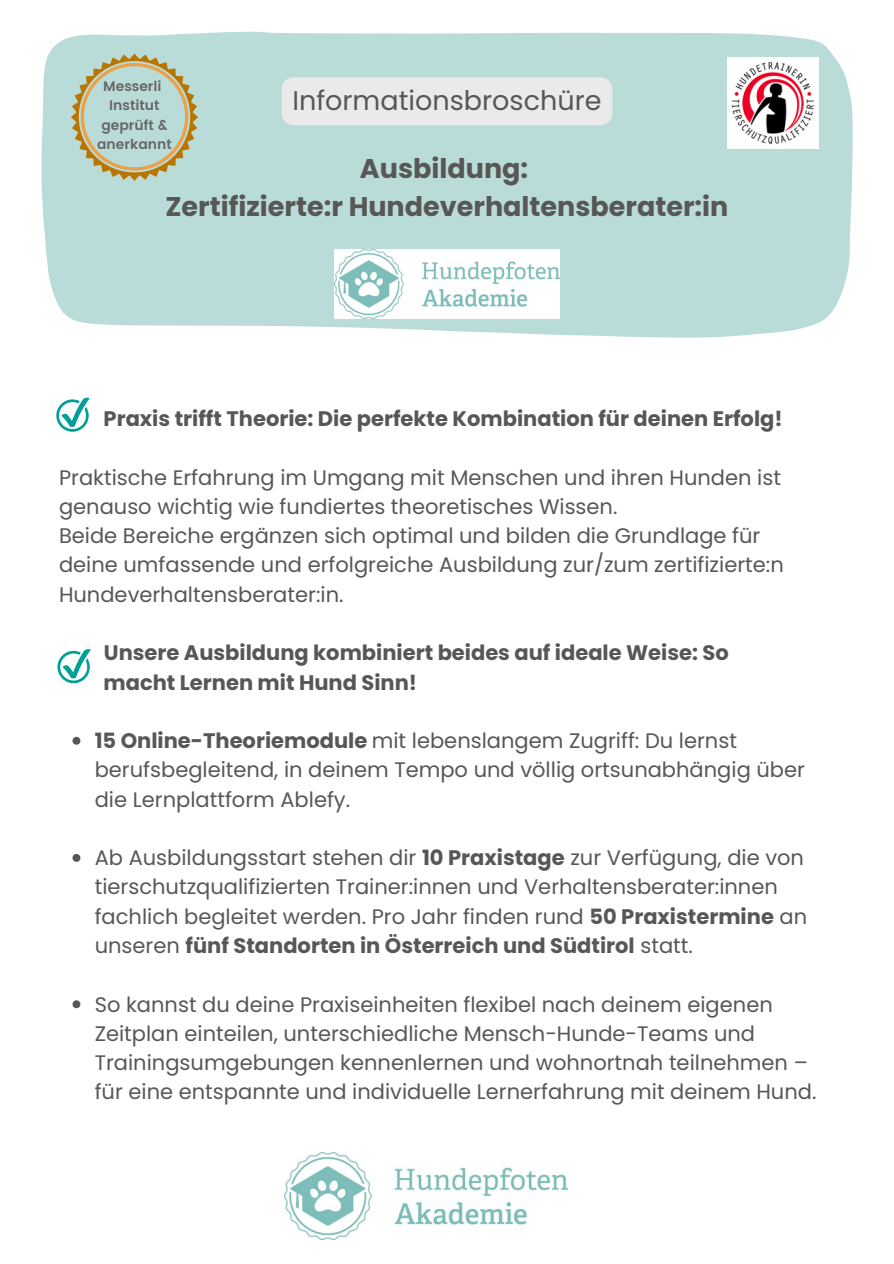
<style>
.page{position:relative;width:894px;height:1264px;background:#fff}
.page>*{position:absolute;margin:0;border:0;box-sizing:border-box;transform-origin:0 0}
.t1{font:700 27px/37.2px "Poppins";color:#575756;text-align:center}
.t2{font:27px "Poppins";color:#575756}
.t3{font:21px/29.2px "Poppins";color:#575756}
.t4{font:700 21px/29.2px "Poppins";color:#575756}
.t5{font:600 13.8px/19.2px "Poppins";color:#676666;text-align:center}
.s1{font-weight:700}
</style>
<div class="page">
<div style="left:41px;top:32px;width:811px;height:306px;background:#badcd9"></div>
<img style="left:335px;top:250px;width:224px;height:68px">
<img style="left:727px;top:58px;width:91px;height:91px">
<div style="left:281px;top:77px;width:331px;height:48px;background:#eaeaea"></div>
<svg style="left:71px;top:54px;width:127px;height:127px;background:#bdcbb5"></svg>
<svg style="left:72px;top:736px;width:8px;height:8px"></svg>
<svg style="left:72px;top:854px;width:8px;height:7px"></svg>
<svg style="left:72px;top:1000px;width:8px;height:8px"></svg>
<img style="left:284px;top:1152px;width:283px;height:86px">
<svg style="left:56px;top:397px;width:33px;height:34px"></svg>
<svg style="left:57px;top:649px;width:33px;height:34px"></svg>
<p class="t5" style="left:97px;top:77px;width:76px">Messerli<br>Institut geprüft &amp; anerkannt</p>
<p class="t2" style="left:292px;top:81px;width:310px">Informationsbroschüre</p>
<p class="t1" style="left:165px;top:150px;width:564px">Ausbildung:<br>Zertifizierte:r Hundeverhaltensberater:in</p>
<p class="t4" style="left:103px;top:404px;width:680px">Praxis trifft Theorie: Die perfekte Kombination für deinen Erfolg!</p>
<p class="t3" style="left:59px;top:462px;width:726px">Praktische Erfahrung im Umgang mit Menschen und ihren Hunden ist genauso wichtig wie fundiertes theoretisches Wissen.<br>Beide Bereiche ergänzen sich optimal und bilden die Grundlage für deine umfassende und erfolgreiche Ausbildung zur/zum zertifizierte:n Hundeverhaltensberater:in.</p>
<p class="t4" style="left:103px;top:638px;width:626px">Unsere Ausbildung kombiniert beides auf ideale Weise: So macht Lernen mit Hund Sinn!</p>
<p class="t3" style="left:95px;top:726px;width:711px"><span class="s1">15 Online-Theoriemodule</span> mit lebenslangem Zugriff: Du lernst berufsbegleitend, in deinem Tempo und völlig ortsunabhängig über die Lernplattform Ablefy.</p>
<p class="t3" style="left:95px;top:843px;width:713px">Ab Ausbildungsstart stehen dir <span class="s1">10 Praxistage</span> zur Verfügung, die von tierschutzqualifizierten Trainer:innen und Verhaltensberater:innen fachlich begleitet werden. Pro Jahr finden rund <span class="s1">50 Praxistermine</span> an unseren <span class="s1">fünf Standorten in Österreich und Südtirol</span> statt.</p>
<p class="t3" style="left:95px;top:989px;width:723px">So kannst du deine Praxiseinheiten flexibel nach deinem eigenen Zeitplan einteilen, unterschiedliche Mensch-Hunde-Teams und Trainingsumgebungen kennenlernen und wohnortnah teilnehmen – für eine entspannte und individuelle Lernerfahrung mit deinem Hund.</p>
</div>
